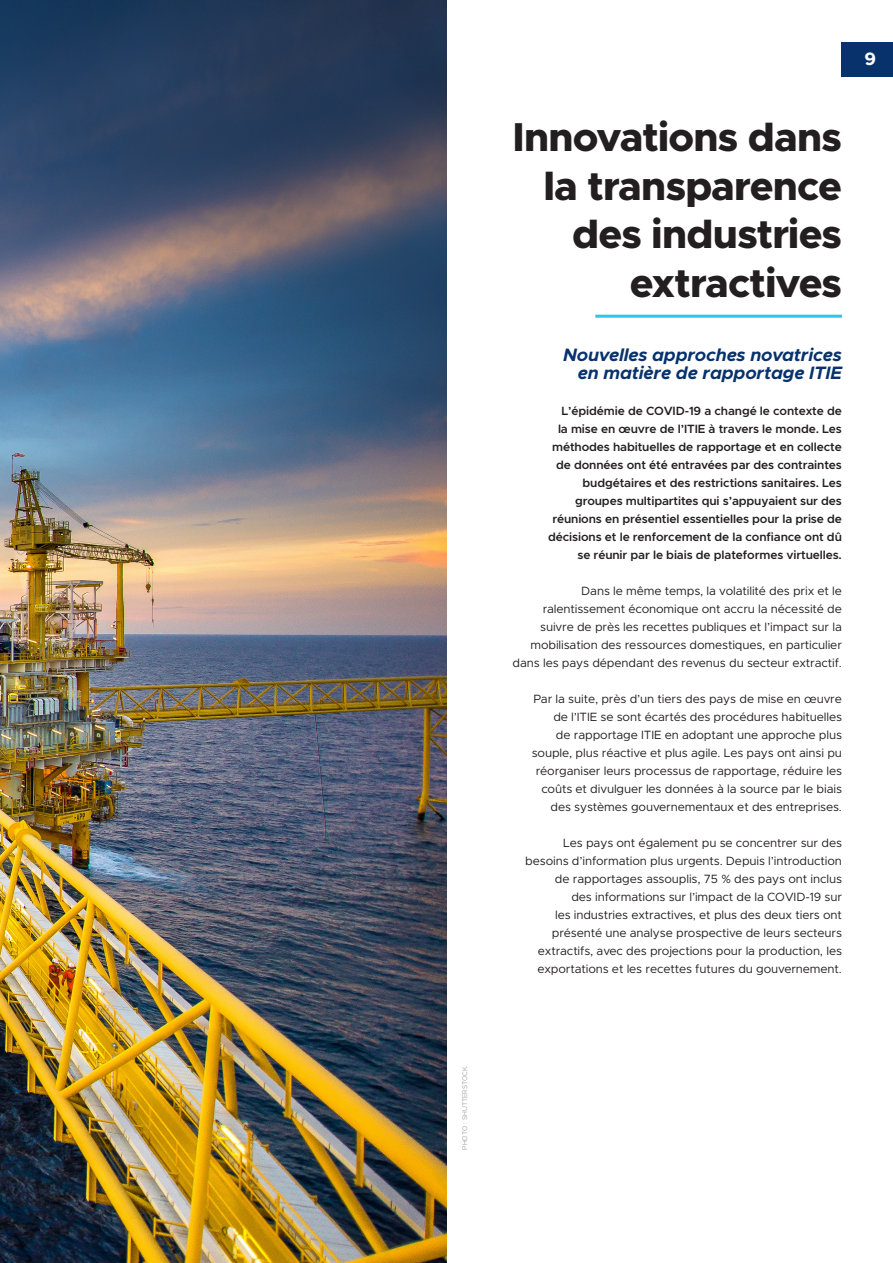
<style>
.page{position:relative;width:893px;height:1263px;background:#fff}
.page>*{position:absolute;margin:0;border:0;box-sizing:border-box;transform-origin:0 0}
.Large_header{font:800 40.5px/48.6px "Metropolis";letter-spacing:-.02em;color:#231f20;text-align:right}
.Strap{font:italic 700 18px/18px "Metropolis";letter-spacing:-.01em;color:#07326c;text-align:right}
.t1{font:700 18px "Metropolis";color:#fff}
.Body_copy{font:12px/18px "Metropolis";letter-spacing:-.01em;color:#231f20;text-align:right}
._1st_para{font:600 12px/18px "Metropolis";letter-spacing:-.01em;color:#231f20;text-align:right}
.Credit{font:300 6.75px "Metropolis";color:#939598}
</style>
<div class="page">
<img style="left:0;top:0;width:446px;height:1263px">
<hr style="left:595px;top:315px;width:247px;height:3px;background:#2dc4ef">
<div style="left:842px;top:43px;width:51px;height:34px;background:#07326c"></div>
<p class="Credit" style="left:461px;top:1150px;width:86px;rotate:-90deg">PHOTO : SHUTTERSTOCK.</p>
<p class="Large_header" style="left:512px;top:113px;width:331px">Innovations dans la transparence des industries extractives</p>
<p class="Strap" style="left:563px;top:345px;width:280px">Nouvelles approches novatrices en matière de rapportage ITIE</p>
<p class="_1st_para" style="left:548px;top:401px;width:295px">L’épidémie de COVID-19 a changé le contexte de<br>la mise en œuvre de l’ITIE à travers le monde. Les méthodes habituelles de rapportage et en collecte de données ont été entravées par des contraintes budgétaires et des restrictions sanitaires. Les groupes multipartites qui s’appuyaient sur des réunions en présentiel essentielles pour la prise de décisions et le renforcement de la confiance ont dû se réunir par le biais de plateformes virtuelles.</p>
<p class="Body_copy" style="left:513px;top:581px;width:331px">Dans le même temps, la volatilité des prix et le ralentissement économique ont accru la nécessité de suivre de près les recettes publiques et l’impact sur la mobilisation des ressources domestiques, en particulier dans les pays dépendant des revenus du secteur extractif.</p>
<p class="Body_copy" style="left:532px;top:689px;width:312px">Par la suite, près d’un tiers des pays de mise en œuvre de l’ITIE se sont écartés des procédures habituelles<br>de rapportage ITIE en adoptant une approche plus souple, plus réactive et plus agile. Les pays ont ainsi pu réorganiser leurs processus de rapportage, réduire les coûts et divulguer les données à la source par le biais des systèmes gouvernementaux et des entreprises.</p>
<p class="Body_copy" style="left:525px;top:833px;width:318px">Les pays ont également pu se concentrer sur des besoins d’information plus urgents. Depuis l’introduction de rapportages assouplis, 75 % des pays ont inclus<br>des informations sur l’impact de la COVID-19 sur<br>les industries extractives, et plus des deux tiers ont présenté une analyse prospective de leurs secteurs extractifs, avec des projections pour la production, les exportations et les recettes futures du gouvernement.</p>
<h2 class="t1" style="left:864px;top:48px;width:13px">9</h2>
</div>
